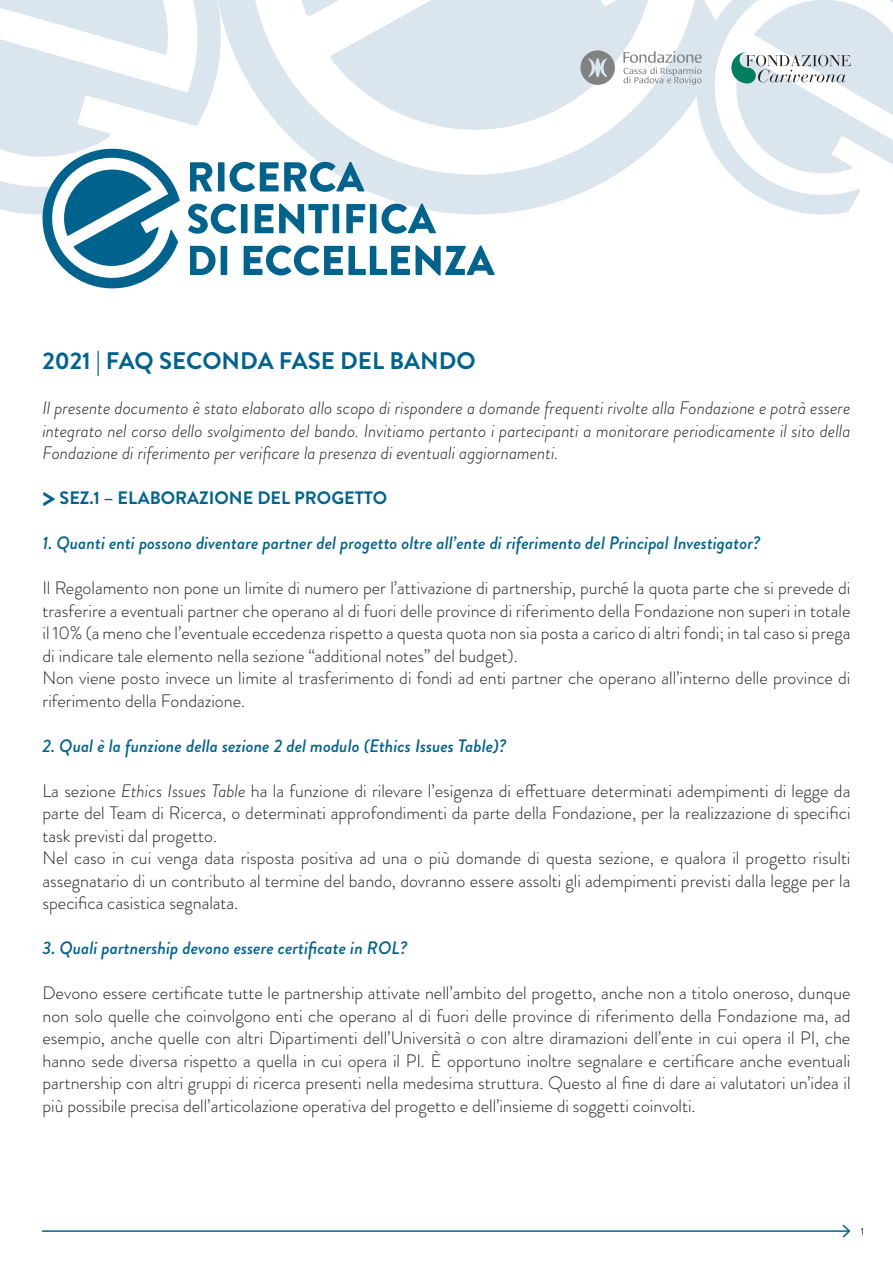
<style>
.page{position:relative;width:893px;height:1263px;background:#fff}
.page>*{position:absolute;margin:0;border:0;box-sizing:border-box;transform-origin:0 0}
.t1{font:700 24px "Brandon Grotesque";color:#00638e}
.t2{font:300 18px/22.5px "Brandon Grotesque";color:#231f20}
.t3{font:italic 300 18px/22.5px "Brandon Grotesque";color:#231f20;text-align:justify}
.t4{font:italic 500 18px "Brandon Grotesque";color:#00638e}
.t5{font:700 18px "Brandon Grotesque";color:#00638e}
.t6{font:10.5px "Brandon Grotesque";color:#231f20}
.s1{font-size:30px}
.s2{font-style:italic}
</style>
<div class="page">
<hr style="left:43px;top:1230px;width:806px;height:2px;background:#00638e">
<svg style="left:841px;top:1224px;width:9px;height:14px"></svg>
<svg style="left:239px;top:0;width:438px;height:214px;fill:#dbe5ee"></svg>
<svg style="left:274px;top:0;width:351px;height:17px"></svg>
<svg style="left:677px;top:0;width:216px;height:215px"></svg>
<svg style="left:0;top:0;width:239px;height:229px;fill:#dbe5ee"></svg>
<svg style="left:0;top:0;width:172px;height:55px"></svg>
<svg style="left:190px;top:162px;width:22px;height:29px"></svg>
<div style="left:218px;top:162px;width:7px;height:29px;background:#00638e"></div>
<svg style="left:230px;top:162px;width:135px;height:30px"></svg>
<svg style="left:188px;top:204px;width:48px;height:30px"></svg>
<div style="left:241px;top:204px;width:6px;height:29px;background:#00638e"></div>
<svg style="left:255px;top:204px;width:73px;height:30px"></svg>
<div style="left:333px;top:204px;width:6px;height:29px;background:#00638e"></div>
<svg style="left:346px;top:204px;width:19px;height:29px"></svg>
<div style="left:370px;top:204px;width:6px;height:29px;background:#00638e"></div>
<svg style="left:381px;top:204px;width:55px;height:30px"></svg>
<svg style="left:190px;top:246px;width:26px;height:29px"></svg>
<div style="left:221px;top:246px;width:6px;height:29px;background:#00638e"></div>
<svg style="left:244px;top:245px;width:251px;height:30px"></svg>
<svg style="left:40px;top:146px;width:140px;height:142px"></svg>
<svg style="left:731px;top:0;width:162px;height:122px"></svg>
<svg style="left:580px;top:50px;width:35px;height:35px"></svg>
<svg style="left:623px;top:51px;width:79px;height:34px"></svg>
<h1 class="t1" style="left:43px;top:344px;width:435px">2021 | FAQ SECONDA FASE DEL BANDO</h1>
<p class="t3" style="left:43px;top:397px;width:809px">Il presente documento è stato elaborato allo scopo di rispondere a domande frequenti rivolte alla Fondazione e potrà essere integrato nel corso dello svolgimento del bando. Invitiamo pertanto i partecipanti a monitorare periodicamente il sito della Fondazione di riferimento per verificare la presenza di eventuali aggiornamenti.</p>
<p class="t5" style="left:43px;top:485px;width:346px"><span class="s1">&gt;</span> SEZ.1 – ELABORAZIONE DEL PROGETTO</p>
<p class="t4" style="left:43px;top:530px;width:719px">1. Quanti enti possono diventare partner del progetto oltre all’ente di riferimento del Principal Investigator?</p>
<p class="t2" style="left:43px;top:577px;width:809px">Il Regolamento non pone un limite di numero per l’attivazione di partnership, purché la quota parte che si prevede di trasferire a eventuali partner che operano al di fuori delle province di riferimento della Fondazione non superi in totale il 10% (a meno che l’eventuale eccedenza rispetto a questa quota non sia posta a carico di altri fondi; in tal caso si prega di indicare tale elemento nella sezione “additional notes” del budget).<br>Non viene posto invece un limite al trasferimento di fondi ad enti partner che operano all’interno delle province di riferimento della Fondazione.</p>
<p class="t4" style="left:43px;top:733px;width:466px">2. Qual è la funzione della sezione 2 del modulo (Ethics Issues Table)?</p>
<p class="t2" style="left:43px;top:779px;width:809px">La sezione <span class="s2">Ethics Issues Table</span> ha la funzione di rilevare l’esigenza di effettuare determinati adempimenti di legge da parte del Team di Ricerca, o determinati approfondimenti da parte della Fondazione, per la realizzazione di specifici task previsti dal progetto.<br>Nel caso in cui venga data risposta positiva ad una o più domande di questa sezione, e qualora il progetto risulti assegnatario di un contributo al termine del bando, dovranno essere assolti gli adempimenti previsti dalla legge per la specifica casistica segnalata.</p>
<p class="t4" style="left:43px;top:935px;width:367px">3. Quali partnership devono essere certificate in ROL?</p>
<p class="t2" style="left:43px;top:982px;width:809px;text-align:justify">Devono essere certificate tutte le partnership attivate nell’ambito del progetto, anche non a titolo oneroso, dunque non solo quelle che coinvolgono enti che operano al di fuori delle province di riferimento della Fondazione ma, ad esempio, anche quelle con altri Dipartimenti dell’Università o con altre diramazioni dell’ente in cui opera il PI, che hanno sede diversa rispetto a quella in cui opera il PI. È opportuno inoltre segnalare e certificare anche eventuali partnership con altri gruppi di ricerca presenti nella medesima struttura. Questo al fine di dare ai valutatori un’idea il più possibile precisa dell’articolazione operativa del progetto e dell’insieme di soggetti coinvolti.</p>
<p class="t6" style="left:861px;top:1224px;width:5px">1</p>
</div>
